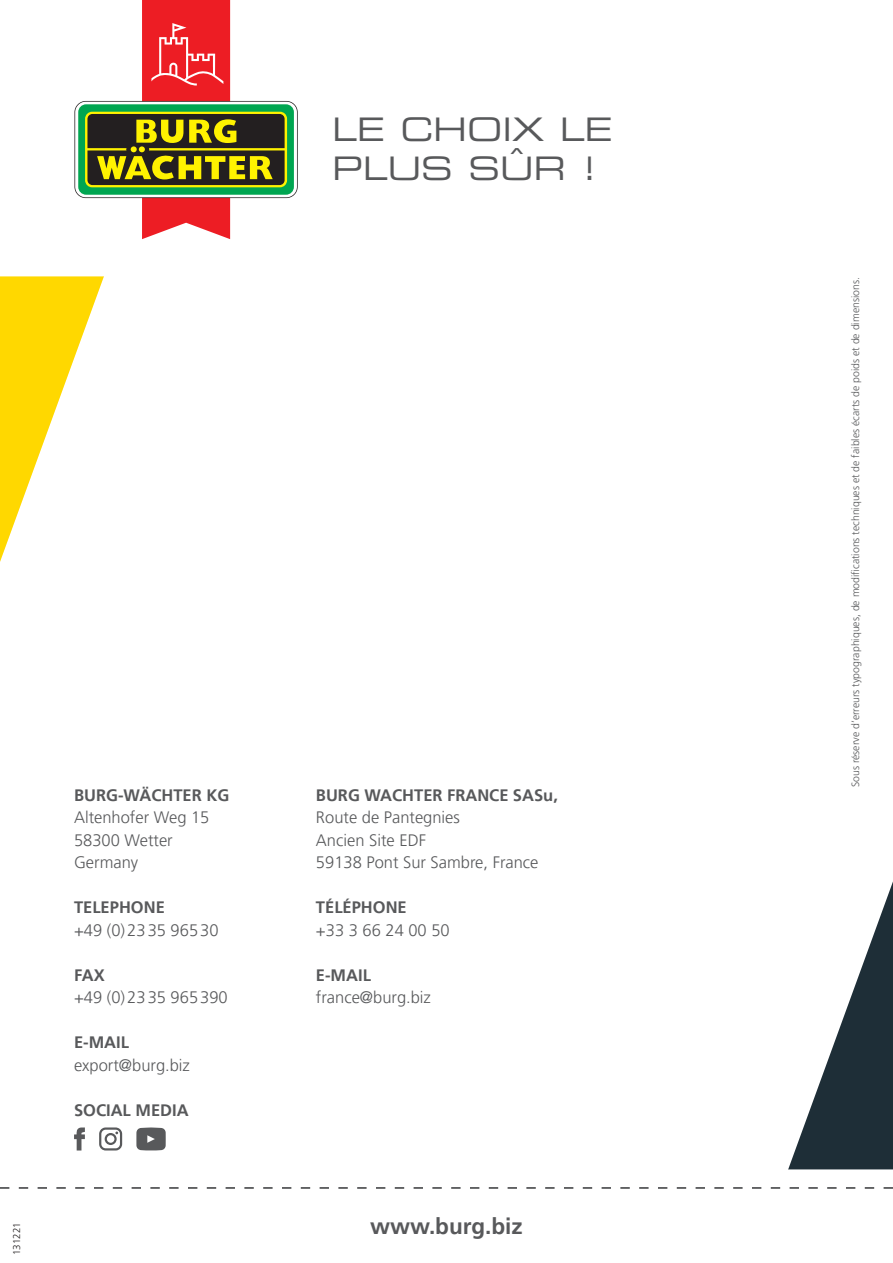
<style>
.page{position:relative;width:893px;height:1263px;background:#fff}
.page>*{position:absolute;margin:0;border:0;box-sizing:border-box;transform-origin:0 0}
.t1{font:32.55px/39px "Eurostile LT Std Ex 2";color:#58595b}
.t2{font:700 22.5px "Frutiger LT Pro";color:#58595b}
.t3{font:300 16.5px/22.5px "Frutiger LT Pro";color:#58595b}
.t4{font:700 16.5px "Frutiger LT Pro";color:#58595b}
.t5{font:300 10.5px "Frutiger LT Pro";color:#58595b}
.t6{font:300 9.75px "Frutiger LT Pro";color:#231f20}
</style>
<div class="page">
<svg style="left:788px;top:881px;width:105px;height:288px"></svg>
<svg style="left:0;top:276px;width:104px;height:286px"></svg>
<svg style="left:0;top:1187px;width:893px;height:2px"></svg>
<svg style="left:74px;top:1127px;width:11px;height:23px"></svg>
<svg style="left:136px;top:1127px;width:30px;height:23px"></svg>
<svg style="left:99px;top:1127px;width:23px;height:23px"></svg>
<svg style="left:74px;top:0;width:224px;height:239px"></svg>
<p class="t1" style="left:332px;top:109px;width:282px">LE CHOIX LE<br>PLUS SÛR !</p>
<p class="t6" style="left:11px;top:1255px;width:34px;rotate:-90deg">131221</p>
<p class="t4" style="left:74px;top:785px;width:157px">BURG-WÄCHTER KG</p>
<p class="t3" style="left:74px;top:806px;width:137px">Altenhofer Weg 15<br>58300 Wetter<br>Germany</p>
<p class="t4" style="left:74px;top:898px;width:92px">TELEPHONE</p>
<p class="t3" style="left:74px;top:919px;width:146px">+49 (0)2335 96530</p>
<p class="t4" style="left:74px;top:965px;width:32px">FAX</p>
<p class="t3" style="left:74px;top:986px;width:155px">+49 (0)2335 965390</p>
<p class="t4" style="left:74px;top:1033px;width:56px">E-MAIL</p>
<p class="t3" style="left:74px;top:1054px;width:117px">export@burg.biz</p>
<p class="t4" style="left:74px;top:1100px;width:116px">SOCIAL MEDIA</p>
<p class="t4" style="left:316px;top:785px;width:243px">BURG WACHTER FRANCE SASu,</p>
<p class="t3" style="left:316px;top:806px;width:145px">Route de Pantegnies</p>
<p class="t3" style="left:316px;top:829px;width:112px">Ancien Site EDF</p>
<p class="t3" style="left:316px;top:851px;width:224px">59138 Pont Sur Sambre, France</p>
<p class="t4" style="left:316px;top:898px;width:92px">TÉLÉPHONE</p>
<p class="t3" style="left:316px;top:919px;width:135px">+33 3 66 24 00 50</p>
<p class="t4" style="left:316px;top:965px;width:56px">E-MAIL</p>
<p class="t3" style="left:316px;top:986px;width:116px">france@burg.biz</p>
<p class="t2" style="left:370px;top:1213px;width:154px">www.burg.biz</p>
<p class="t5" style="left:849px;top:787px;width:511px;rotate:-90deg">Sous réserve d’erreurs typographiques, de modifications techniques et de faibles écarts de poids et de dimensions.</p>
</div>
